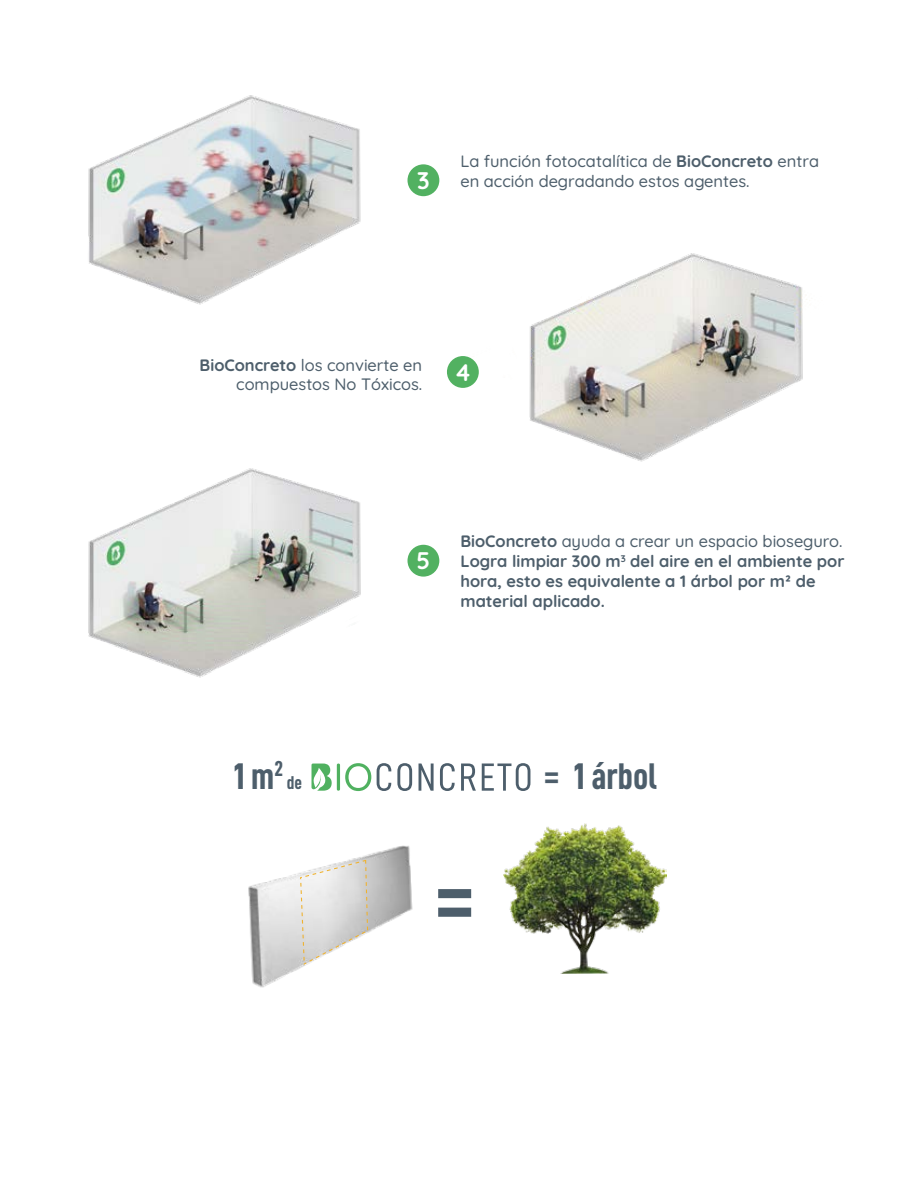
<style>
.page{position:relative;width:918px;height:1188px;background:#fff}
.page>*{position:absolute;margin:0;border:0;box-sizing:border-box;transform-origin:0 0}
.t1{font:37.2px "D DIN Condensed Bold";color:#4d5e6b}
.t2{font:700 24px "Quicksand";color:#fff}
.t3{font:18.6px "D DIN Condensed Bold";color:#4d5e6b}
.t4{font:700 16.5px/19.8px "Quicksand";color:#4d5e6b}
.t5{font:500 16.5px/19.8px "Quicksand";color:#4d5e6b;text-align:right}
.s1{font-weight:700}
.s2{font-weight:500}
</style>
<div class="page">
<img style="left:248px;top:845px;width:165px;height:143px">
<svg style="left:300px;top:860px;width:68px;height:105px"></svg>
<svg style="left:312px;top:763px;width:59px;height:28px"></svg>
<svg style="left:377px;top:763px;width:14px;height:28px"></svg>
<svg style="left:397px;top:763px;width:15px;height:28px"></svg>
<svg style="left:419px;top:764px;width:15px;height:27px"></svg>
<svg style="left:440px;top:763px;width:15px;height:28px"></svg>
<svg style="left:461px;top:764px;width:15px;height:27px"></svg>
<svg style="left:482px;top:763px;width:48px;height:28px"></svg>
<img style="left:504px;top:823px;width:162px;height:150px">
<svg style="left:438px;top:889px;width:33px;height:28px"></svg>
<img style="left:88px;top:95px;width:331px;height:210px">
<img style="left:467px;top:253px;width:340px;height:209px">
<img style="left:88px;top:468px;width:331px;height:210px">
<div style="left:408px;top:164px;width:31px;height:32px;background:#52b161;border-radius:50%"></div>
<div style="left:408px;top:545px;width:31px;height:32px;background:#52b161;border-radius:50%"></div>
<div style="left:447px;top:356px;width:32px;height:32px;background:#52b161;border-radius:50%"></div>
<p class="t5" style="left:460px;top:149px;width:360px">La función fotocatalítica de <span class="s1">BioConcreto</span> entra</p>
<h2 class="t2" style="left:417px;top:162px;width:14px">3</h2>
<p class="t5" style="left:460px;top:169px;width:291px">en acción degradando estos agentes.</p>
<p class="t5" style="left:200px;top:353px;width:224px"><span class="s1">BioConcreto</span> los convierte en compuestos No Tóxicos.</p>
<h2 class="t2" style="left:454px;top:353px;width:18px">4</h2>
<h1 class="t1" style="left:234px;top:755px;width:51px">1 m<sup>2</sup></h1>
<p class="t3" style="left:287px;top:772px;width:17px">de</p>
<h2 class="t2" style="left:416px;top:542px;width:15px">5</h2>
<p class="t4" style="left:460px;top:530px;width:386px">BioConcreto <span class="s2">ayuda a crear un espacio bioseguro.<br></span>Logra limpiar 300 m<sup>3</sup> del aire en el ambiente por hora, esto es equivalente a 1 árbol por m2 de material aplicado.</p>
<h1 class="t1" style="left:544px;top:756px;width:115px">= 1 árbol</h1>
</div>
